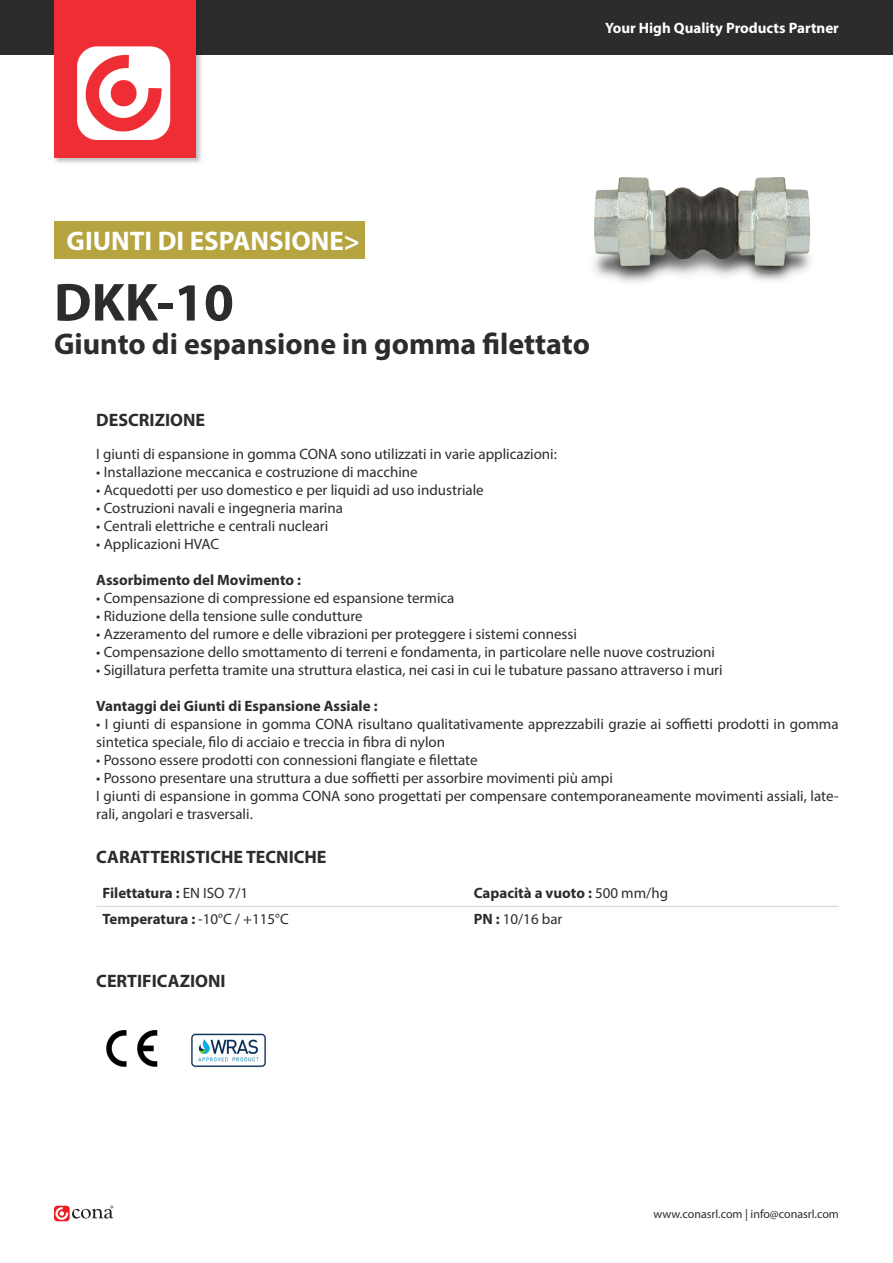
<style>
.page{position:relative;width:893px;height:1263px;background:#fff}
.page>*{position:absolute;margin:0;border:0;box-sizing:border-box;transform-origin:0 0}
.t1{font:700 54px "Myriad Pro";color:#2e2b2c}
.t2{font:700 30px "Myriad Pro";color:#2e2b2c}
.t3{font:700 27px "Myriad Pro";color:#fff}
.t4{font:700 18px "Myriad Pro";color:#2e2b2c}
.t5{font:15px/18px "Myriad Pro";color:#2e2b2c}
.t6{font:700 15px "Myriad Pro";color:#2e2b2c}
.t7{font:700 15px "Myriad Pro";color:#fff}
.t8{font:12px "Myriad Pro";color:#2e2b2c}
.s1{font-weight:400}
.s2{font-weight:700}
</style>
<div class="page">
<div style="left:54px;top:221px;width:311px;height:38px;background:#b5a43f"></div>
<div style="left:0;top:0;width:893px;height:54px;background:#2e2b2c"></div>
<div style="left:52px;top:0;width:151px;height:165px;background:#231f20;opacity:.3"></div>
<div style="left:54px;top:0;width:142px;height:157px;background:#ee2d34"></div>
<img style="left:77px;top:47px;width:94px;height:93px">
<div style="left:54px;top:1206px;width:16px;height:15px;background:#ee1d23;border-radius:3px"></div>
<svg style="left:55px;top:1205px;width:58px;height:15px"></svg>
<hr style="left:97px;top:906px;width:371px;height:1px;background:#d1d2d4">
<hr style="left:468px;top:906px;width:371px;height:1px;background:#d1d2d4">
<img style="left:106px;top:1030px;width:52px;height:37px">
<img style="left:191px;top:1033px;width:75px;height:35px">
<img style="left:594px;top:177px;width:217px;height:106px">
<p class="t7" style="left:605px;top:18px;width:235px">Your High Quality Products Partner</p>
<p class="t3" style="left:67px;top:223px;width:295px">GIUNTI DI ESPANSIONE&gt;</p>
<p class="t1" style="left:54px;top:267px;width:181px">DKK-10</p>
<p class="t2" style="left:54px;top:324px;width:538px">Giunto di espansione in gomma filettato</p>
<p class="t4" style="left:96px;top:408px;width:110px">DESCRIZIONE</p>
<p class="t5" style="left:96px;top:444px;width:462px">I giunti di espansione in gomma CONA sono utilizzati in varie applicazioni:</p>
<p class="t5" style="left:96px;top:462px;width:323px">• Installazione meccanica e costruzione di macchine</p>
<p class="t5" style="left:96px;top:480px;width:389px">• Acquedotti per uso domestico e per liquidi ad uso industriale</p>
<p class="t5" style="left:96px;top:498px;width:248px">• Costruzioni navali e ingegneria marina</p>
<p class="t5" style="left:96px;top:516px;width:234px">• Centrali elettriche e centrali nucleari</p>
<p class="t5" style="left:96px;top:534px;width:124px">• Applicazioni HVAC</p>
<p class="t6" style="left:96px;top:570px;width:206px">Assorbimento del Movimento :</p>
<p class="t5" style="left:96px;top:588px;width:360px">• Compensazione di compressione ed espansione termica</p>
<p class="t5" style="left:96px;top:606px;width:268px">• Riduzione della tensione sulle condutture</p>
<p class="t5" style="left:96px;top:624px;width:482px">• Azzeramento del rumore e delle vibrazioni per proteggere i sistemi connessi</p>
<p class="t5" style="left:96px;top:642px;width:620px">• Compensazione dello smottamento di terreni e fondamenta, in particolare nelle nuove costruzioni</p>
<p class="t5" style="left:96px;top:660px;width:628px">• Sigillatura perfetta tramite una struttura elastica, nei casi in cui le tubature passano attraverso i muri</p>
<p class="t6" style="left:96px;top:696px;width:283px">Vantaggi dei Giunti di Espansione Assiale :</p>
<p class="t5" style="left:96px;top:714px;width:744px">• I giunti di espansione in gomma CONA risultano qualitativamente apprezzabili grazie ai soffietti prodotti in gomma sintetica speciale, filo di acciaio e treccia in fibra di nylon</p>
<p class="t5" style="left:96px;top:750px;width:383px">• Possono essere prodotti con connessioni flangiate e filettate</p>
<p class="t5" style="left:96px;top:768px;width:518px">• Possono presentare una struttura a due soffietti per assorbire movimenti più ampi</p>
<p class="t5" style="left:96px;top:786px;width:744px">I giunti di espansione in gomma CONA sono progettati per compensare contemporaneamente movimenti assiali, late&shy;rali, angolari e trasversali.</p>
<p class="t4" style="left:96px;top:845px;width:232px">CARATTERISTICHE TECNICHE</p>
<p class="t6" style="left:103px;top:884px;width:147px">Filettatura : <span class="s1">EN ISO 7/1</span></p>
<p class="t6" style="left:474px;top:884px;width:196px">Capacità a vuoto : <span class="s1">500 mm/hg</span></p>
<p class="t6" style="left:103px;top:909px;width:188px">Temperatura : <span class="s1">-10°C / +115°C</span></p>
<p class="t5" style="left:474px;top:909px;width:90px"><span class="s2">PN :</span> 10/16 bar</p>
<p class="t4" style="left:96px;top:970px;width:131px">CERTIFICAZIONI</p>
<p class="t8" style="left:654px;top:1206px;width:187px">www.conasrl.com | info@conasrl.com</p>
</div>
